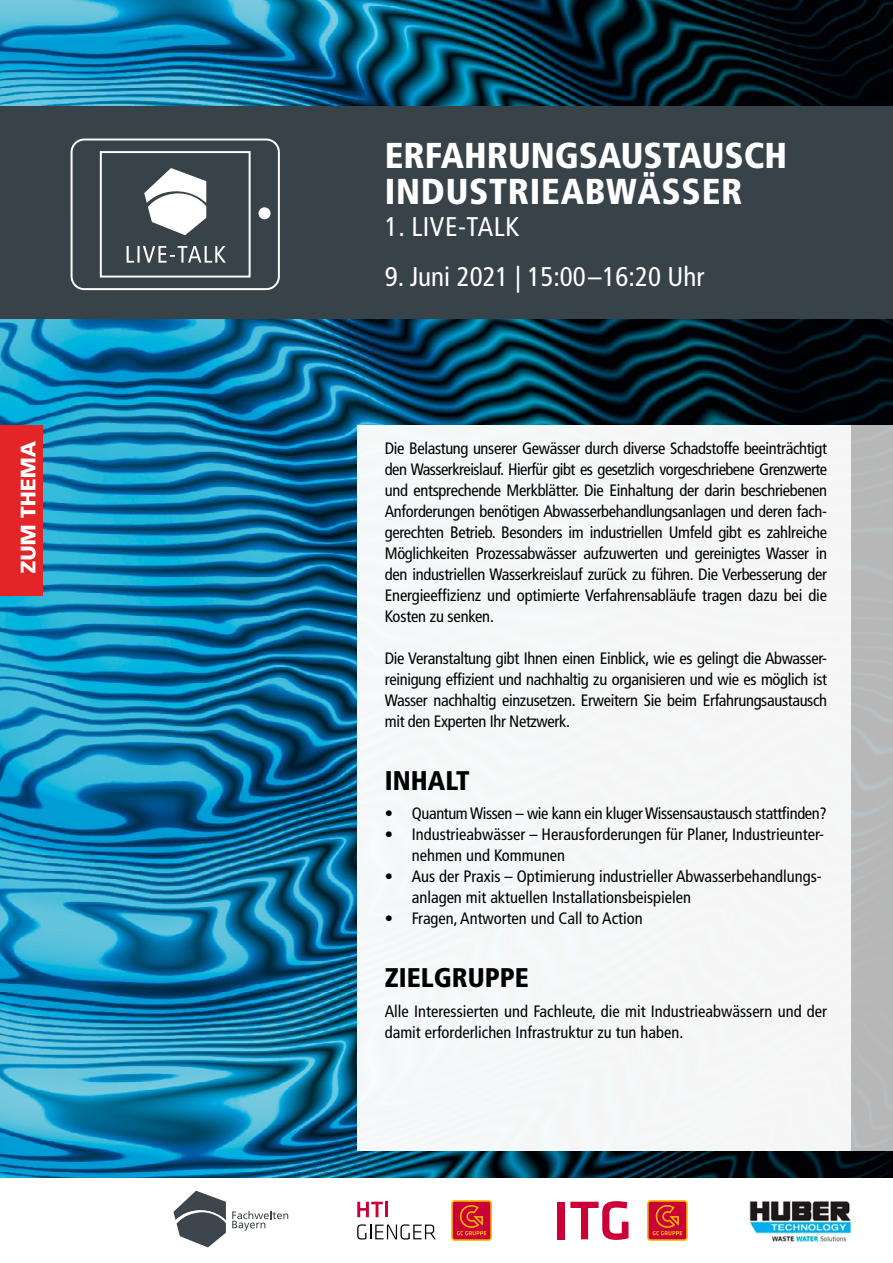
<style>
.page{position:relative;width:893px;height:1263px;background:#fff}
.page>*{position:absolute;margin:0;border:0;box-sizing:border-box;transform-origin:0 0}
.t1{font:900 condensed 36px/36px "Frutiger";color:#fff}
.t2{font:condensed 27px "Frutiger";color:#fff}
.t3{font:900 condensed 27px "Frutiger";color:#000}
.t4{font:condensed 27px "Frutiger";letter-spacing:.02em;color:#fff}
.t5{font:condensed 16.5px/21px "Frutiger";color:#000}
.t6{font:condensed 16.5px "Frutiger";letter-spacing:-.025em;color:#000}
</style>
<div class="page">
<img style="left:0;top:0;width:893px;height:1178px">
<div style="left:357px;top:425px;width:536px;height:725px;background:linear-gradient(to bottom,#b7b8ba,#b7b8b9)"></div>
<div style="left:357px;top:425px;width:493px;height:725px;background:#f5f7f7"></div>
<div style="left:0;top:425px;width:43px;height:170px;background:#e42528"></div>
<svg style="left:21px;top:441px;width:15px;height:132px"></svg>
<svg style="left:232px;top:1211px;width:56px;height:20px"></svg>
<svg style="left:173px;top:1191px;width:53px;height:56px"></svg>
<svg style="left:451px;top:1200px;width:41px;height:41px"></svg>
<div style="left:453px;top:1202px;width:37px;height:37px;background:#ca0037;border-radius:2px"></div>
<svg style="left:457px;top:1205px;width:29px;height:30px"></svg>
<svg style="left:357px;top:1202px;width:26px;height:15px"></svg>
<hr style="left:385px;top:1202px;width:3px;height:15px;background:#ca0037">
<svg style="left:357px;top:1224px;width:79px;height:15px"></svg>
<img style="left:750px;top:1201px;width:101px;height:41px">
<svg style="left:647px;top:1200px;width:41px;height:41px"></svg>
<div style="left:649px;top:1202px;width:37px;height:37px;background:#ca0037;border-radius:2px"></div>
<svg style="left:653px;top:1205px;width:29px;height:30px"></svg>
<div style="left:557px;top:1202px;width:7px;height:37px;background:#ca0037"></div>
<svg style="left:570px;top:1201px;width:58px;height:39px"></svg>
<div style="left:0;top:106px;width:893px;height:213px;background:#384249"></div>
<svg style="left:70px;top:138px;width:210px;height:153px"></svg>
<h1 class="t1" style="left:385px;top:138px;width:404px">ERFAHRUNGSAUSTAUSCH<br>INDUSTRIEABWÄSSER</h1>
<h2 class="t4" style="left:385px;top:211px;width:136px">1. LIVE-TALK</h2>
<h2 class="t2" style="left:385px;top:260px;width:321px">9. Juni 2021 | 15:00–16:20 Uhr</h2>
<p class="t5" style="left:385px;top:437px;width:444px;text-align:justify">Die Belastung unserer Gewässer durch diverse Schadstoffe beeinträchtigt den Wasserkreislauf. Hierfür gibt es gesetzlich vorgeschriebene Grenzwerte und entsprechende Merkblätter. Die Einhaltung der darin beschriebenen Anforderungen benötigen Abwasserbehandlungsanlagen und deren fach&shy;gerechten Betrieb. Besonders im industriellen Umfeld gibt es zahlreiche Möglichkeiten Prozessabwässer aufzuwerten und gereinigtes Wasser in den industriellen Wasserkreislauf zurück zu führen. Die Verbesserung der Energieeffizienz und optimierte Verfahrensabläufe tragen dazu bei die Kosten zu senken.</p>
<p class="t5" style="left:385px;top:647px;width:444px;text-align:justify">Die Veranstaltung gibt Ihnen einen Einblick, wie es gelingt die Abwasser&shy;reinigung effizient und nachhaltig zu organisieren und wie es möglich ist Wasser nachhaltig einzusetzen. Erweitern Sie beim Erfahrungsaustausch mit den Experten Ihr Netzwerk.</p>
<h2 class="t3" style="left:385px;top:764px;width:86px">INHALT</h2>
<p class="t6" style="left:385px;top:804px;width:443px">• Quantum Wissen – wie kann ein kluger Wissensaustausch stattfinden?</p>
<p class="t5" style="left:412px;top:824px;width:414px;text-indent:-27px">• Industrieabwässer – Herausforderungen für Planer, Industrieunter&shy;nehmen und Kommunen</p>
<p class="t5" style="left:412px;top:866px;width:411px;text-indent:-27px">• Aus der Praxis – Optimierung industrieller Abwasserbehandlungs&shy;anlagen mit aktuellen Installationsbeispielen</p>
<p class="t5" style="left:385px;top:908px;width:259px">• Fragen, Antworten und Call to Action</p>
<h2 class="t3" style="left:385px;top:961px;width:146px">ZIELGRUPPE</h2>
<p class="t5" style="left:385px;top:1000px;width:444px">Alle Interessierten und Fachleute, die mit Industrieabwässern und der damit erforderlichen Infrastruktur zu tun haben.</p>
</div>
